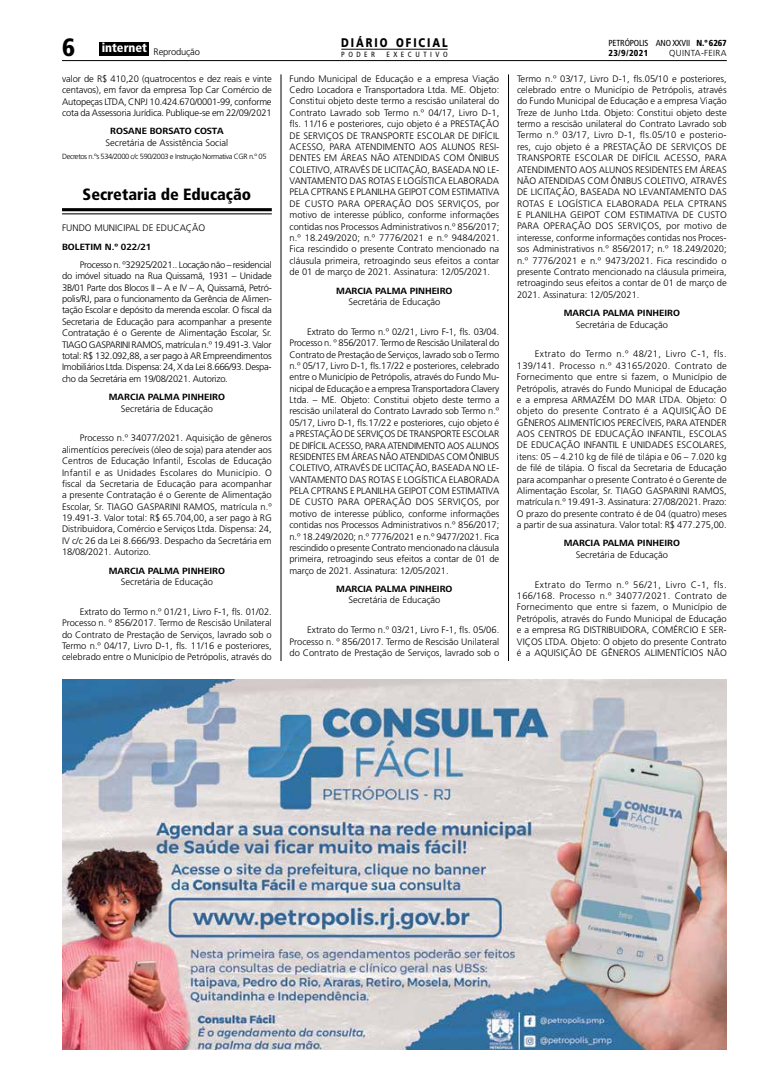
<style>
.page{position:relative;width:780px;height:1081px;background:#fff}
.page>*{position:absolute;margin:0;border:0;box-sizing:border-box;transform-origin:0 0}
.t1{font:900 condensed 25px "Frutiger";color:#000}
.t2{font:900 condensed 16.25px "Frutiger";color:#000}
.t3{font:900 12.5px "Frutiger";letter-spacing:.19em;color:#000;scale:.8 1}
.t4{font:900 condensed 12.5px "Frutiger";color:#fff}
.t5{font:300 9.38px/11.4px "Frutiger";color:#000;text-align:justify}
.t6{font:700 9.38px "Frutiger Next LT";color:#000}
.t7{font:300 9.38px "Frutiger";letter-spacing:-.02em;color:#000}
.t8{font:condensed 8.75px "Frutiger";letter-spacing:-.015em;color:#000}
.t9{font:300 8.75px "Frutiger";letter-spacing:.04em;color:#000}
.t10{font:900 condensed 8.75px "Frutiger";letter-spacing:.04em;color:#000}
.t11{font:300 7.5px "Frutiger";letter-spacing:-.05em;color:#000}
.t12{font:condensed 7.5px "Frutiger";letter-spacing:.465em;color:#000}
.s1{font-weight:900}
</style>
<div class="page">
<hr style="left:508px;top:74px;width:1px;height:971px;background:#000">
<hr style="left:281px;top:74px;width:1px;height:971px;background:#000">
<hr style="left:62px;top:60px;width:664px;height:1px;background:#000">
<hr style="left:341px;top:49px;width:106px;height:1px;background:#000">
<div style="left:99px;top:43px;width:50px;height:13px;background:#000"></div>
<hr style="left:62px;top:208px;width:210px;height:3px;background:#000">
<hr style="left:62px;top:213px;width:210px;height:1px;background:#000">
<div style="left:62px;top:661px;width:664px;height:388px;background:#fff"></div>
<img style="left:62px;top:679px;width:664px;height:370px">
<h1 class="t1" style="left:62px;top:32px;width:15px">6</h1>
<h3 class="t4" style="left:102px;top:40px;width:47px">internet</h3>
<p class="t5" style="left:62px;top:73px;width:211px">valor de R$ 410,20 (quatrocentos e dez reais e vinte centavos), em favor da empresa Top Car Comércio de Autopeças LTDA, CNPJ 10.424.670/0001-99, conforme cota da Assessoria Jurídica. Publique-se em 22/09/2021</p>
<p class="t6" style="left:110px;top:126px;width:115px">ROSANE BORSATO COSTA</p>
<p class="t5" style="left:105px;top:137px;width:124px">Secretária de Assistência Social</p>
<p class="t11" style="left:62px;top:152px;width:206px">Decretos n.ºs 534/2000 c/c 590/2003 e Instrução Normativa CGR n.º 05</p>
<h2 class="t2" style="left:83px;top:185px;width:170px">Secretaria de Educação</h2>
<p class="t5" style="left:62px;top:222px;width:145px">FUNDO MUNICIPAL DE EDUCAÇÃO</p>
<p class="t6" style="left:62px;top:241px;width:91px">BOLETIM N.º 022/21</p>
<p class="t5" style="left:62px;top:259px;width:211px;text-indent:18px">Processo n. º32925/2021.. Locação não – residencial do imóvel situado na Rua Quissamã, 1931 – Unidade 3B/01 Parte dos Blocos II – A e IV – A, Quissamã, Petró&shy;polis/RJ, para o funcionamento da Gerência de Alimen&shy;tação Escolar e depósito da merenda escolar. O fiscal da Secretaria de Educação para acompanhar a presente Contratação é o Gerente de Alimentação Escolar, Sr.<br>TIAGO GASPARINI RAMOS, matrícula n.º 19.491-3. Valor total: R$ 132.092,88, a ser pago à AR Empreendimentos Imobiliários Ltda. Dispensa: 24, X da Lei 8.666/93. Despa&shy;cho da Secretária em 19/08/2021. Autorizo.</p>
<p class="t6" style="left:109px;top:392px;width:118px">MARCIA PALMA PINHEIRO</p>
<p class="t5" style="left:121px;top:402px;width:94px">Secretária de Educação</p>
<p class="t5" style="left:62px;top:432px;width:211px;text-indent:18px">Processo n.º 34077/2021. Aquisição de gêneros alimentícios perecíveis (óleo de soja) para atender aos Centros de Educação Infantil, Escolas de Educação Infantil e as Unidades Escolares do Município. O fiscal da Secretaria de Educação para acompanhar a presente Contratação é o Gerente de Alimentação Escolar, Sr. TIAGO GASPARINI RAMOS, matrícula n.º 19.491-3. Valor total: R$ 65.704,00, a ser pago à RG Distribuidora, Comércio e Serviços Ltda. Dispensa: 24, IV c/c 26 da Lei 8.666/93. Despacho da Secretária em 18/08/2021. Autorizo.</p>
<p class="t6" style="left:109px;top:565px;width:118px">MARCIA PALMA PINHEIRO</p>
<p class="t5" style="left:121px;top:576px;width:94px">Secretária de Educação</p>
<p class="t5" style="left:62px;top:606px;width:211px;text-indent:18px">Extrato do Termo n.º 01/21, Livro F-1, fls. 01/02.<br>Processo n. º 856/2017. Termo de Rescisão Unilateral do Contrato de Prestação de Serviços, lavrado sob o Termo n.º 04/17, Livro D-1, fls. 11/16 e posteriores, celebrado entre o Município de Petrópolis, através do</p>
<p class="t7" style="left:154px;top:47px;width:48px">Reprodução</p>
<h3 class="t3" style="left:341px;top:35px;width:134px">DIÁRIO OFICIAL</h3>
<p class="t8" style="left:608px;top:37px;width:120px">PETRÓPOLIS ANO XXVII <span class="s1">N.º 6267</span></p>
<p class="t12" style="left:341px;top:50px;width:35px">PODER</p>
<p class="t12" style="left:386px;top:50px;width:63px">EXECUTIVO</p>
<p class="t10" style="left:608px;top:47px;width:41px">23/9/2021</p>
<p class="t9" style="left:669px;top:48px;width:59px">quinta-feira</p>
<p class="t5" style="left:289px;top:73px;width:211px">Fundo Municipal de Educação e a empresa Viação Cedro Locadora e Transportadora Ltda. ME. Objeto:<br>Constitui objeto deste termo a rescisão unilateral do Contrato Lavrado sob Termo n.º 04/17, Livro D-1, fls. 11/16 e posteriores, cujo objeto é a PRESTAÇÃO DE SERVIÇOS DE TRANSPORTE ESCOLAR DE DIFÍCIL ACESSO, PARA ATENDIMENTO AOS ALUNOS RESI-DENTES EM ÁREAS NÃO ATENDIDAS COM ÔNIBUS COLETIVO, ATRAVÉS DE LICITAÇÃO, BASEADA NO LE-VANTAMENTO DAS ROTAS E LOGÍSTICA ELABORADA PELA CPTRANS E PLANILHA GEIPOT COM ESTIMATIVA DE CUSTO PARA OPERAÇÃO DOS SERVIÇOS, por motivo de interesse público, conforme informações contidas nos Processos Administrativos n.º 856/2017; n.º 18.249/2020; n.º 7776/2021 e n.º 9484/2021.<br>Fica rescindido o presente Contrato mencionado na cláusula primeira, retroagindo seus efeitos a contar de 01 de março de 2021. Assinatura: 12/05/2021.</p>
<p class="t6" style="left:336px;top:285px;width:118px">MARCIA PALMA PINHEIRO</p>
<p class="t5" style="left:348px;top:296px;width:94px">Secretária de Educação</p>
<p class="t5" style="left:289px;top:326px;width:211px;text-indent:18px">Extrato do Termo n.º 02/21, Livro F-1, fls. 03/04.<br>Processo n. º 856/2017. Termo de Rescisão Unilateral do Contrato de Prestação de Serviços, lavrado sob o Termo n.º 05/17, Livro D-1, fls.17/22 e posteriores, celebrado entre o Município de Petrópolis, através do Fundo Mu&shy;nicipal de Educação e a empresa Transportadora Clavery Ltda. – ME. Objeto: Constitui objeto deste termo a rescisão unilateral do Contrato Lavrado sob Termo n.º 05/17, Livro D-1, fls.17/22 e posteriores, cujo objeto é a PRESTAÇÃO DE SERVIÇOS DE TRANSPORTE ESCOLAR DE DIFÍCIL ACESSO, PARA ATENDIMENTO AOS ALUNOS RESIDENTES EM ÁREAS NÃO ATENDIDAS COM ÔNIBUS COLETIVO, ATRAVÉS DE LICITAÇÃO, BASEADA NO LE-VANTAMENTO DAS ROTAS E LOGÍSTICA ELABORADA PELA CPTRANS E PLANILHA GEIPOT COM ESTIMATIVA DE CUSTO PARA OPERAÇÃO DOS SERVIÇOS, por motivo de interesse público, conforme informações contidas nos Processos Administrativos n.º 856/2017; n.º 18.249/2020; n.º 7776/2021 e n.º 9477/2021. Fica rescindido o presente Contrato mencionado na cláusula primeira, retroagindo seus efeitos a contar de 01 de março de 2021. Assinatura: 12/05/2021.</p>
<p class="t6" style="left:336px;top:584px;width:118px">MARCIA PALMA PINHEIRO</p>
<p class="t5" style="left:348px;top:594px;width:94px">Secretária de Educação</p>
<p class="t5" style="left:289px;top:624px;width:211px;text-indent:18px">Extrato do Termo n.º 03/21, Livro F-1, fls. 05/06.<br>Processo n. º 856/2017. Termo de Rescisão Unilateral do Contrato de Prestação de Serviços, lavrado sob o</p>
<p class="t5" style="left:517px;top:73px;width:211px">Termo n.º 03/17, Livro D-1, fls.05/10 e posteriores, celebrado entre o Município de Petrópolis, através do Fundo Municipal de Educação e a empresa Viação Treze de Junho Ltda. Objeto: Constitui objeto deste termo a rescisão unilateral do Contrato Lavrado sob Termo n.º 03/17, Livro D-1, fls.05/10 e posterio&shy;res, cujo objeto é a PRESTAÇÃO DE SERVIÇOS DE TRANSPORTE ESCOLAR DE DIFÍCIL ACESSO, PARA ATENDIMENTO AOS ALUNOS RESIDENTES EM ÁREAS NÃO ATENDIDAS COM ÔNIBUS COLETIVO, ATRAVÉS DE LICITAÇÃO, BASEADA NO LEVANTAMENTO DAS ROTAS E LOGÍSTICA ELABORADA PELA CPTRANS E PLANILHA GEIPOT COM ESTIMATIVA DE CUSTO PARA OPERAÇÃO DOS SERVIÇOS, por motivo de interesse, conforme informações contidas nos Proces&shy;sos Administrativos n.º 856/2017; n.º 18.249/2020; n.º 7776/2021 e n.º 9473/2021. Fica rescindido o presente Contrato mencionado na cláusula primeira, retroagindo seus efeitos a contar de 01 de março de 2021. Assinatura: 12/05/2021.</p>
<p class="t6" style="left:563px;top:308px;width:118px">MARCIA PALMA PINHEIRO</p>
<p class="t5" style="left:576px;top:318px;width:94px">Secretária de Educação</p>
<p class="t5" style="left:517px;top:348px;width:211px;text-indent:18px">Extrato do Termo n.º 48/21, Livro C-1, fls.<br>139/141. Processo n.º 43165/2020. Contrato de Fornecimento que entre si fazem, o Município de Petrópolis, através do Fundo Municipal de Educação e a empresa ARMAZÉM DO MAR LTDA. Objeto: O objeto do presente Contrato é a AQUISIÇÃO DE GÊNEROS ALIMENTÍCIOS PERECÍVEIS, PARA ATENDER AOS CENTROS DE EDUCAÇÃO INFANTIL, ESCOLAS DE EDUCAÇÃO INFANTIL E UNIDADES ESCOLARES, itens: 05 – 4.210 kg de filé de tilápia e 06 – 7.020 kg de filé de tilápia. O fiscal da Secretaria de Educação para acompanhar o presente Contrato é o Gerente de Alimentação Escolar, Sr. TIAGO GASPARINI RAMOS, matrícula n.º 19.491-3. Assinatura: 27/08/2021. Prazo:<br>O prazo do presente contrato é de 04 (quatro) meses a partir de sua assinatura. Valor total: R$ 477.275,00.</p>
<p class="t6" style="left:563px;top:538px;width:118px">MARCIA PALMA PINHEIRO</p>
<p class="t5" style="left:575px;top:549px;width:94px">Secretária de Educação</p>
<p class="t5" style="left:517px;top:579px;width:211px;text-indent:18px">Extrato do Termo n.º 56/21, Livro C-1, fls.<br>166/168. Processo n.º 34077/2021. Contrato de Fornecimento que entre si fazem, o Município de Petrópolis, através do Fundo Municipal de Educação e a empresa RG DISTRIBUIDORA, COMÉRCIO E SER-VIÇOS LTDA. Objeto: O objeto do presente Contrato é a AQUISIÇÃO DE GÊNEROS ALIMENTÍCIOS NÃO</p>
</div>
